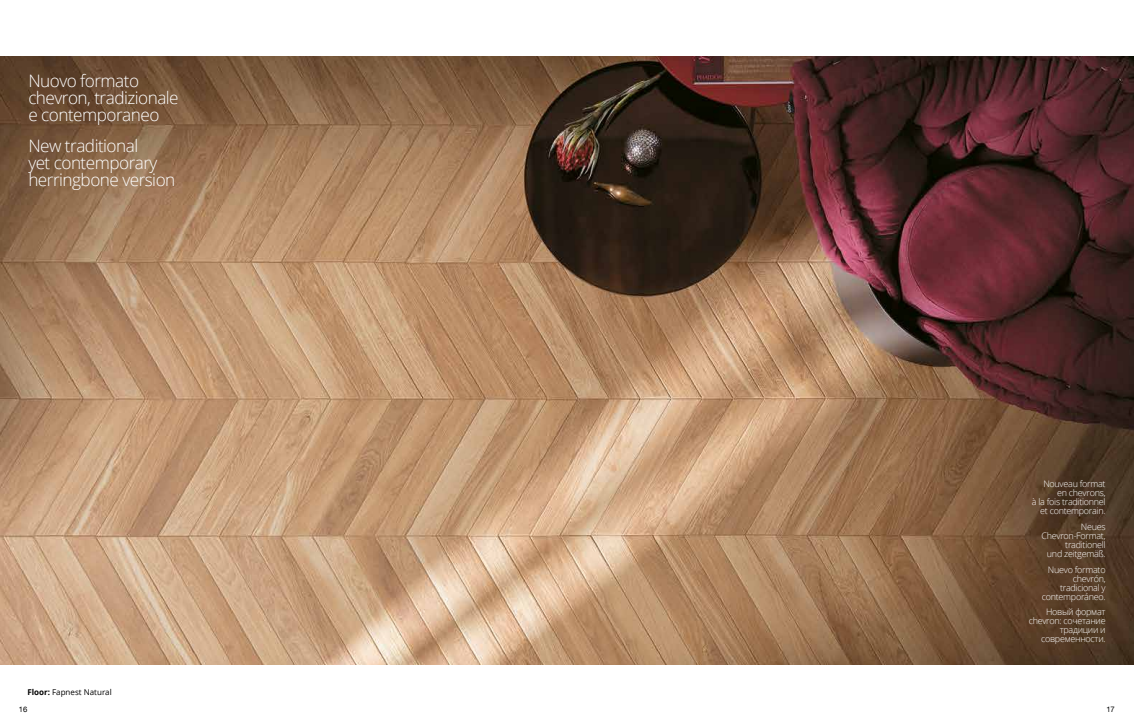
<style>
.page{position:relative;width:1134px;height:723px;background:#fff}
.page>*{position:absolute;margin:0;border:0;box-sizing:border-box;transform-origin:0 0}
.t1{font:300 17.2px/17px "Open Sans";letter-spacing:-.03em;color:#fff}
.t2{font:300 9px/9px "Open Sans";letter-spacing:-.03em;color:#fff;text-align:right}
.t3{font:8px "Open Sans";color:#000}
.t4{font:7.7px "Helvetica Neue LT Com";color:#000}
.s1{font-weight:700}
</style>
<div class="page">
<img style="left:0;top:57px;width:1134px;height:608px">
<h1 class="t1" style="left:28px;top:71px;width:152px">Nuovo formato chevron, tradizionale e contemporaneo</h1>
<h1 class="t1" style="left:28px;top:137px;width:149px">New traditional<br>yet contemporary herringbone version</h1>
<p class="t3" style="left:27px;top:686px;width:86px"><span class="s1">Floor:</span> Fapnest Natural</p>
<p class="t2" style="left:1032px;top:479px;width:75px">Nouveau format en chevrons,<br>à la fois traditionnel et contemporain.</p>
<p class="t2" style="left:1041px;top:522px;width:66px">Neues<br>Chevron-Format, traditionell<br>und zeitgemäß.</p>
<p class="t2" style="left:1042px;top:564px;width:65px">Nuevo formato chevrón, tradicional y contemporáneo.</p>
<p class="t2" style="left:1029px;top:607px;width:78px">Новый формат chevron: сочетание традиции и современности.</p>
<p class="t4" style="left:19px;top:704px;width:10px">16</p>
<p class="t4" style="left:1106px;top:704px;width:10px">17</p>
</div>
